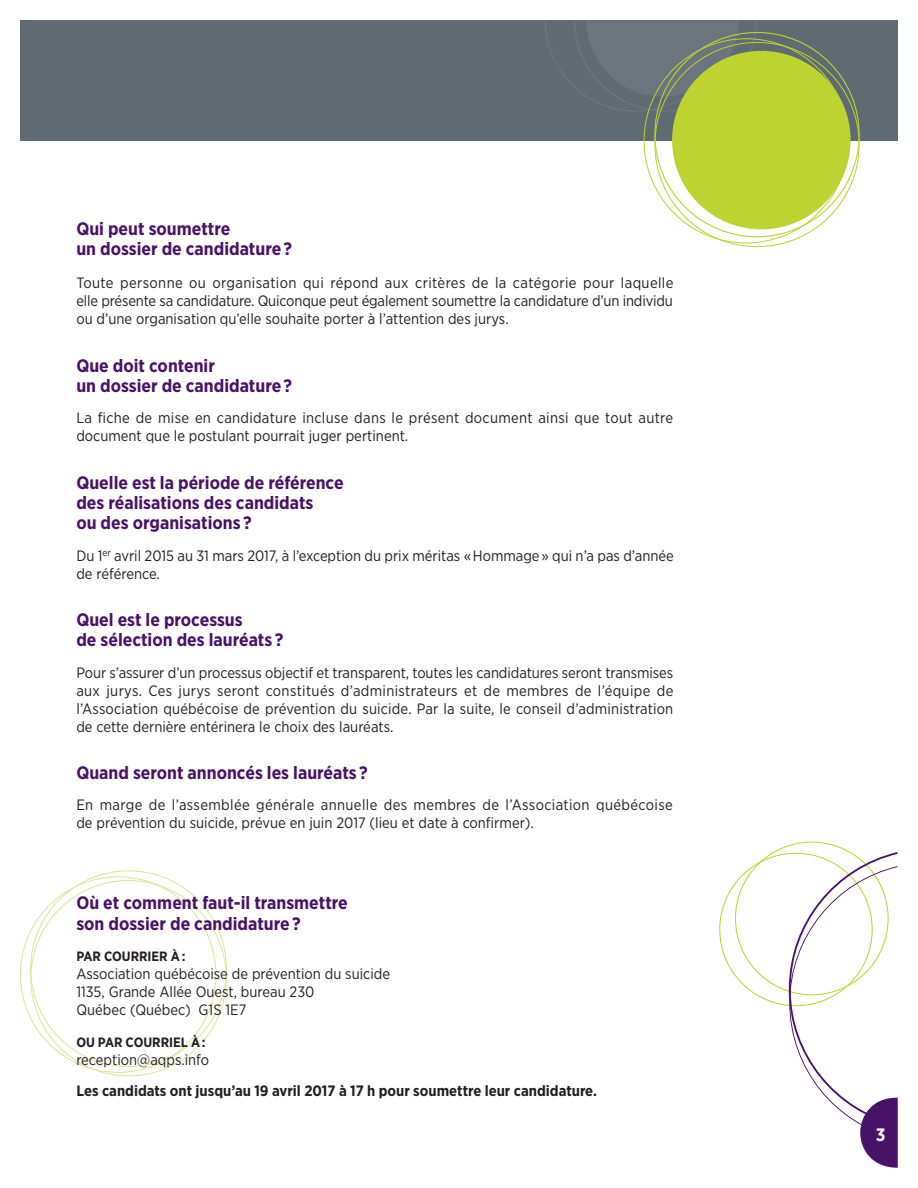
<style>
.page{position:relative;width:918px;height:1188px;background:#fff}
.page>*{position:absolute;margin:0;border:0;box-sizing:border-box;transform-origin:0 0}
.t1{font:700 18px/20.2px "Gotham Narrow";color:#481267}
.t2{font:700 18px "Gotham Narrow";color:#fff}
.t3{font:15px/18px "Gotham Narrow";color:#231f20}
.t4{font:15px/18px "Gotham Narrow";letter-spacing:.02em;color:#231f20}
.t5{font:700 15px "Gotham Narrow";color:#231f20}
.t6{font:700 13.5px "Gotham Narrow";color:#231f20}
</style>
<div class="page">
<svg style="left:789px;top:852px;width:109px;height:316px"></svg>
<div style="left:20px;top:20px;width:878px;height:120px;background:#606a73"></div>
<svg style="left:545px;top:20px;width:211px;height:93px"></svg>
<div style="left:672px;top:51px;width:179px;height:178px;background:#bcd331;border-radius:50%"></div>
<p class="t1" style="left:76px;top:218px;width:217px">Qui peut soumettre<br>un dossier de candidature ?</p>
<p class="t3" style="left:76px;top:274px;width:599px;text-align:justify">Toute personne ou organisation qui répond aux critères de la catégorie pour laquelle elle présente sa candidature. Quiconque peut également soumettre la candidature d’un individu ou d’une organisation qu’elle souhaite porter à l’attention des jurys.</p>
<p class="t1" style="left:76px;top:355px;width:217px">Que doit contenir<br>un dossier de candidature ?</p>
<p class="t4" style="left:76px;top:409px;width:598px">La fiche de mise en candidature incluse dans le présent document ainsi que tout autre document que le postulant pourrait juger pertinent.</p>
<p class="t1" style="left:76px;top:472px;width:269px">Quelle est la période de référence des réalisations des candidats<br>ou des organisations ?</p>
<p class="t3" style="left:76px;top:546px;width:599px">Du 1<sup>er</sup> avril 2015 au 31 mars 2017, à l’exception du prix méritas « Hommage » qui n’a pas d’année de référence.</p>
<p class="t1" style="left:76px;top:609px;width:208px">Quel est le processus<br>de sélection des lauréats ?</p>
<p class="t3" style="left:76px;top:663px;width:598px;text-align:justify">Pour s’assurer d’un processus objectif et transparent, toutes les candidatures seront transmises aux jurys. Ces jurys seront constitués d’administrateurs et de membres de l’équipe de l’Association québécoise de prévention du suicide. Par la suite, le conseil d’administration de cette dernière entérinera le choix des lauréats.</p>
<p class="t1" style="left:76px;top:762px;width:293px">Quand seront annoncés les lauréats ?</p>
<p class="t3" style="left:76px;top:796px;width:598px">En marge de l’assemblée générale annuelle des membres de l’Association québécoise de prévention du suicide, prévue en juin 2017 (lieu et date à confirmer).</p>
<p class="t1" style="left:76px;top:893px;width:273px">Où et comment faut-il transmettre son dossier de candidature ?</p>
<p class="t6" style="left:76px;top:948px;width:111px">Par courrier à :</p>
<p class="t3" style="left:76px;top:965px;width:315px">Association québécoise de prévention du suicide<br>1135, Grande Allée Ouest, bureau 230<br>Québec (Québec) G1S 1E7</p>
<p class="t6" style="left:76px;top:1033px;width:131px">ou par courriel à :</p>
<p class="t3" style="left:76px;top:1050px;width:134px">reception@aqps.info</p>
<p class="t5" style="left:76px;top:1081px;width:522px">Les candidats ont jusqu’au 19 avril 2017 à 17 h pour soumettre leur candidature.</p>
<p class="t2" style="left:876px;top:1123px;width:11px">3</p>
</div>
